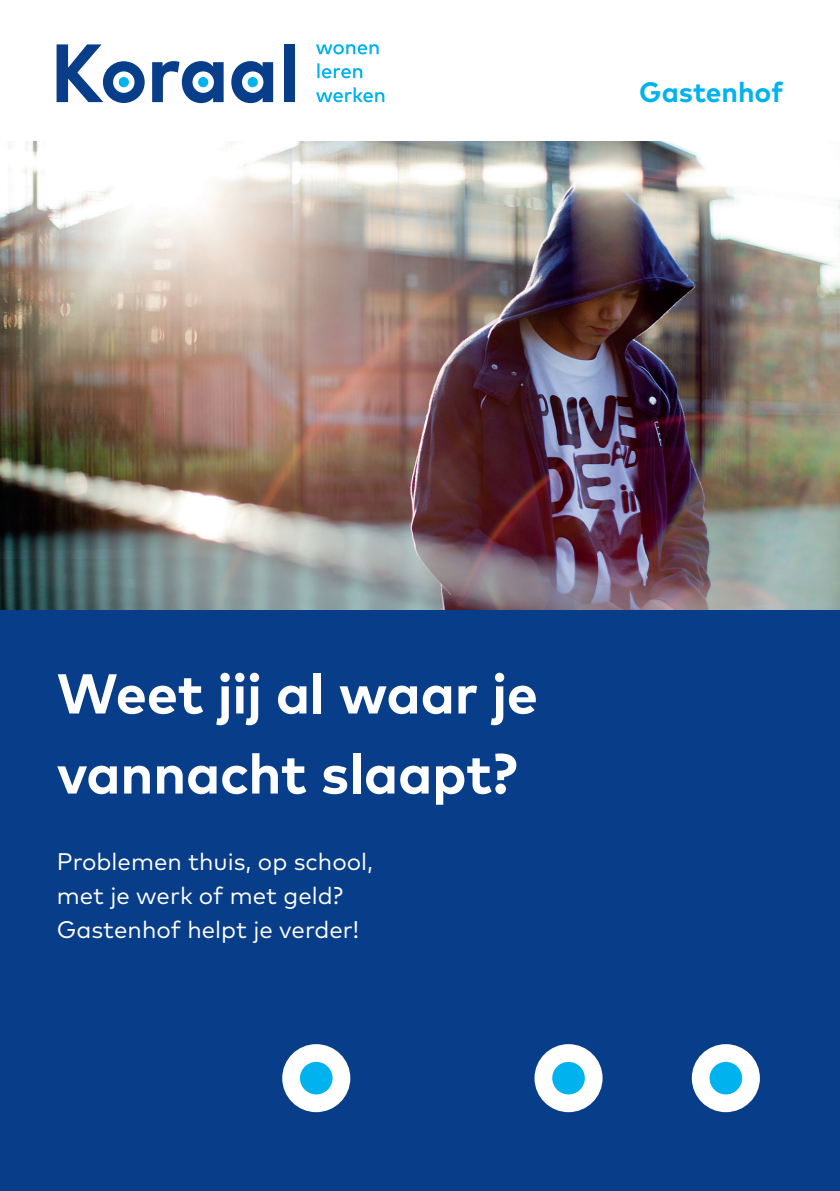
<style>
.page{position:relative;width:840px;height:1191px;background:#fff}
.page>*{position:absolute;margin:0;border:0;box-sizing:border-box;transform-origin:0 0}
.t1{font:700 56px/80px "Mark OT";letter-spacing:-.005em;color:#fff}
.t2{font:700 28px "Mark OT";color:#00b3ef}
.t3{font:24px/34px "Mark OT";color:#fff}
</style>
<div class="page">
<img style="left:0;top:142px;width:839px;height:468px">
<div style="left:0;top:610px;width:839px;height:581px;background:#083e89"></div>
<svg style="left:231px;top:61px;width:42px;height:42px"></svg>
<div style="left:247px;top:77px;width:11px;height:10px;background:#00b3ef;border-radius:50%"></div>
<svg style="left:57px;top:44px;width:88px;height:59px"></svg>
<svg style="left:152px;top:61px;width:71px;height:42px"></svg>
<div style="left:283px;top:44px;width:11px;height:58px;background:#083e89"></div>
<svg style="left:316px;top:87px;width:68px;height:15px"></svg>
<svg style="left:317px;top:63px;width:45px;height:15px"></svg>
<svg style="left:316px;top:44px;width:62px;height:10px"></svg>
<div style="left:534px;top:1044px;width:68px;height:68px;background:#fff;border-radius:50%"></div>
<div style="left:552px;top:1061px;width:32px;height:33px;background:#00b3ef;border-radius:50%"></div>
<div style="left:691px;top:1044px;width:68px;height:68px;background:#fff;border-radius:50%"></div>
<div style="left:709px;top:1061px;width:32px;height:33px;background:#00b3ef;border-radius:50%"></div>
<div style="left:282px;top:1044px;width:68px;height:68px;background:#fff;border-radius:50%"></div>
<div style="left:300px;top:1061px;width:32px;height:33px;background:#00b3ef;border-radius:50%"></div>
<p class="t2" style="left:638px;top:74px;width:145px">Gastenhof</p>
<h1 class="t1" style="left:57px;top:652px;width:482px">Weet jij al waar je vannacht slaapt?</h1>
<p class="t3" style="left:57px;top:844px;width:318px">Problemen thuis, op school, met je werk of met geld?<br>Gastenhof helpt je verder!</p>
</div>
